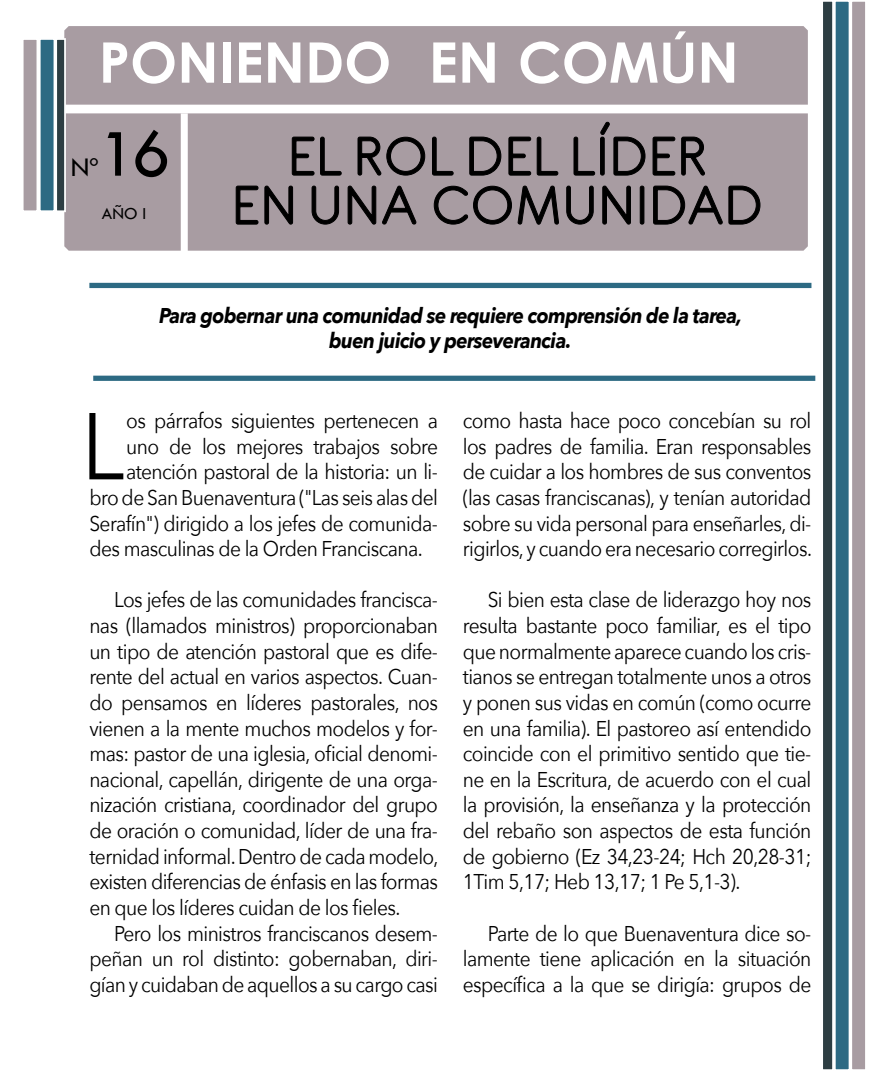
<style>
.page{position:relative;width:881px;height:1071px;background:#fff}
.page>*{position:absolute;margin:0;border:0;box-sizing:border-box;transform-origin:0 0}
.t1{font:93.8px "Avenir Next";color:#000;scale:.9 1}
.t2{font:70px "Tw Cen";color:#000}
.t3{font:59.5px "Antipasto";letter-spacing:.04em;color:#000}
.t4{font:700 56px "Levenim";color:#fff}
.t5{font:28px "Tw Cen";color:#000}
.t6{font:21.35px/25.6px "Avenir Next";letter-spacing:-.03em;color:#000;text-align:justify;scale:.9 1}
.t7{font:italic 700 21.35px/25.6px "Avenir Next";letter-spacing:-.03em;color:#000;text-align:center;scale:.9 1}
.t8{font:17.5px "Tw Cen";color:#000}
.s1{font-family:"Trebuchet MS"}
</style>
<div class="page">
<div style="left:820px;top:0;width:13px;height:1071px;background:#2d3e43;border:2px solid #fff"></div>
<div style="left:833px;top:0;width:16px;height:1071px;background:#2d6a83;border:2px solid #fff"></div>
<div style="left:849px;top:0;width:17px;height:1071px;background:#a89ca2;border:2px solid #fff"></div>
<div style="left:64px;top:26px;width:743px;height:225px;background:#a89ca2"></div>
<div style="left:61px;top:105px;width:749px;height:8px;background:#fff"></div>
<div style="left:55px;top:38px;width:11px;height:174px;background:#2d3e43;border:2px solid #fff"></div>
<div style="left:39px;top:38px;width:16px;height:174px;background:#2d6a83;border:2px solid #fff"></div>
<div style="left:22px;top:38px;width:16px;height:174px;background:#a89ca2;border:2px solid #fff"></div>
<div style="left:181px;top:113px;width:7px;height:139px;background:#fff"></div>
<div style="left:89px;top:283px;width:722px;height:5px;background:#2d6a83"></div>
<div style="left:93px;top:376px;width:721px;height:5px;background:#2d6a83"></div>
<svg style="left:291px;top:136px;width:51px;height:40px"></svg>
<svg style="left:357px;top:136px;width:68px;height:40px"></svg>
<svg style="left:573px;top:121px;width:72px;height:55px"></svg>
<svg style="left:652px;top:136px;width:53px;height:40px"></svg>
<svg style="left:235px;top:185px;width:58px;height:40px"></svg>
<svg style="left:311px;top:185px;width:28px;height:40px"></svg>
<svg style="left:347px;top:185px;width:70px;height:40px"></svg>
<svg style="left:432px;top:136px;width:127px;height:89px"></svg>
<svg style="left:566px;top:185px;width:27px;height:40px"></svg>
<svg style="left:602px;top:185px;width:29px;height:40px"></svg>
<svg style="left:639px;top:185px;width:5px;height:40px"></svg>
<svg style="left:653px;top:185px;width:107px;height:40px"></svg>
<h3 class="t4" style="left:99px;top:30px;width:641px">PONIENDO EN COM<span class="s1">Ú</span>N</h3>
<h2 class="t2" style="left:98px;top:111px;width:74px">16</h2>
<h3 class="t3" style="left:290px;top:122px;width:417px">EL ROL DEL LÍDER</h3>
<p class="t8" style="left:102px;top:203px;width:46px">AÑO I</p>
<h3 class="t5" style="left:71px;top:150px;width:29px">Nº</h3>
<h3 class="t3" style="left:234px;top:171px;width:529px">EN UNA COMUNIDAD</h3>
<p class="t7" style="left:159px;top:302px;width:649px">Para gobernar una comunidad se requiere comprensión de la tarea, buen juicio y perseverancia.</p>
<h1 class="t1" style="left:81px;top:368px;width:49px">L</h1>
<p class="t6" style="left:126px;top:407px;width:348px">os párrafos siguientes pertenecen a</p>
<p class="t6" style="left:126px;top:433px;width:348px">uno de los mejores trabajos sobre</p>
<p class="t6" style="left:126px;top:458px;width:348px">atención pastoral de la historia: un li-</p>
<p class="t6" style="left:89px;top:484px;width:388px">bro de San Buenaventura ("Las seis alas del</p>
<p class="t6" style="left:89px;top:509px;width:388px">Serafín") dirigido a los jefes de comunida-</p>
<p class="t6" style="left:89px;top:535px;width:371px">des masculinas de la Orden Franciscana.</p>
<p class="t6" style="left:89px;top:586px;width:389px;text-indent:25px">Los jefes de las comunidades francisca&shy;nas (llamados ministros) proporcionaban un tipo de atención pastoral que es dife&shy;rente del actual en varios aspectos. Cuan&shy;do pensamos en líderes pastorales, nos vienen a la mente muchos modelos y for&shy;mas: pastor de una iglesia, oficial denomi&shy;nacional, capellán, dirigente de una orga&shy;nización cristiana, coordinador del grupo de oración o comunidad, líder de una fra&shy;ternidad informal. Dentro de cada modelo, existen diferencias de énfasis en las formas en que los líderes cuidan de los fieles.</p>
<p class="t6" style="left:89px;top:919px;width:388px;text-indent:25px">Pero los ministros franciscanos desem&shy;peñan un rol distinto: gobernaban, diri&shy;gían y cuidaban de aquellos a su cargo casi</p>
<p class="t6" style="left:462px;top:407px;width:389px">como hasta hace poco concebían su rol los padres de familia. Eran responsables de cuidar a los hombres de sus conventos (las casas franciscanas), y tenían autoridad sobre su vida personal para enseñarles, di&shy;rigirlos, y cuando era necesario corregirlos.</p>
<p class="t6" style="left:462px;top:586px;width:388px;text-indent:25px">Si bien esta clase de liderazgo hoy nos resulta bastante poco familiar, es el tipo que normalmente aparece cuando los cris&shy;tianos se entregan totalmente unos a otros y ponen sus vidas en común (como ocurre en una familia). El pastoreo así entendido coincide con el primitivo sentido que tie&shy;ne en la Escritura, de acuerdo con el cual la provisión, la enseñanza y la protección del rebaño son aspectos de esta función de gobierno (Ez 34,23-24; Hch 20,28-31; 1Tim 5,17; Heb 13,17; 1 Pe 5,1-3).</p>
<p class="t6" style="left:462px;top:919px;width:388px;text-indent:25px">Parte de lo que Buenaventura dice so&shy;lamente tiene aplicación en la situación específica a la que se dirigía: grupos de</p>
</div>
